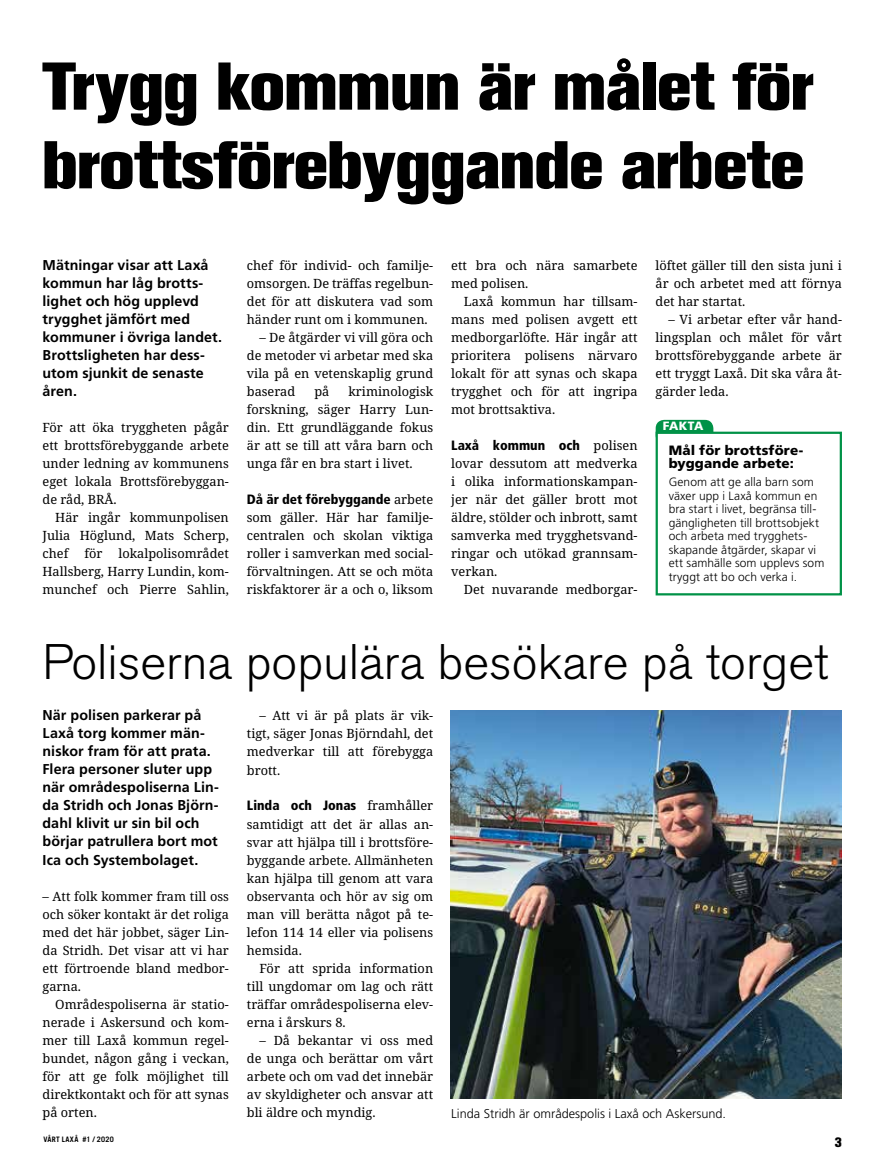
<style>
.page{position:relative;width:893px;height:1170px;background:#fff}
.page>*{position:absolute;margin:0;border:0;box-sizing:border-box;transform-origin:0 0}
.t1{font:800 66.75px/78.6px "Akzidenz Grotesk BE";color:#000}
.t2{font:300 49.5px "Akzidenz Grotesk BE";color:#000}
.t3{font:700 14.25px/18px "Frutiger";letter-spacing:.005em;color:#000}
.t4{font:900 condensed 13.5px "Frutiger";color:#000}
.t5{font:900 13.5px/13.5px "Frutiger";letter-spacing:.01em;color:#000}
.t6{font:800 13.5px "Akzidenz Grotesk BE";color:#000}
.t7{font:12.75px/18px "Noto Serif";color:#000;text-align:justify}
.t8{font:300 12.75px "Frutiger";color:#000}
.t9{font:300 12px/13.5px "Frutiger";letter-spacing:.005em;color:#000}
.t10{font:900 12px "Frutiger";color:#fff}
.t11{font:700 7.5px "Trade Gothic";letter-spacing:.04em;color:#000}
.s1{font-family:"Noto Serif";font-weight:400;font-stretch:normal;font-size:12.75px}
</style>
<div class="page">
<img style="left:451px;top:710px;width:390px;height:388px">
<div style="left:656px;top:420px;width:57px;height:24px;background:#009247;border-radius:9px"></div>
<div style="left:656px;top:431px;width:186px;height:164px;background:#fff;border:2px solid #009247"></div>
<h1 class="t1" style="left:43px;top:48px;width:772px">Trygg kommun är målet för brottsförebyggande arbete</h1>
<p class="t3" style="left:43px;top:256px;width:181px">Mätningar visar att Laxå kommun har låg brotts&shy;lighet och hög upplevd trygghet jämfört med kommuner i övriga landet.<br>Brottsligheten har dess&shy;utom sjunkit de senaste åren.</p>
<p class="t7" style="left:43px;top:418px;width:188px">För att öka tryggheten pågår ett brottsförebyggande arbete under ledning av kommunens eget lokala Brottsförebyggan&shy;de råd, BRÅ.</p>
<p class="t7" style="left:43px;top:508px;width:188px;text-indent:13px">Här ingår kommunpolisen Julia Höglund, Mats Scherp, chef</p>
<p class="t7" style="left:43px;top:544px;width:188px;text-indent:76px">lokalpolisområdet Hallsberg, Harry Lundin, kom&shy;munchef och Pierre Sahlin,</p>
<p class="t7" style="left:84px;top:544px;width:20px">för</p>
<p class="t7" style="left:247px;top:256px;width:188px">chef för individ- och familje&shy;omsorgen. De träffas regelbun&shy;det för att diskutera vad som händer runt om i kommunen.</p>
<p class="t7" style="left:247px;top:328px;width:188px;text-indent:13px">– De åtgärder vi vill göra och de metoder vi arbetar med ska vila på en vetenskaplig grund baserad</p>
<p class="t7" style="left:314px;top:382px;width:17px">på</p>
<p class="t7" style="left:247px;top:382px;width:188px;text-indent:102px">kriminologisk forskning, säger Harry Lun&shy;din. Ett grundläggande fokus är att se till att våra barn och unga får en bra start i livet.</p>
<p class="t4" style="left:247px;top:491px;width:188px">Då är det förebyggande <span class="s1">arbete</span></p>
<p class="t7" style="left:247px;top:508px;width:188px">som gäller. Här har familje&shy;centralen och skolan viktiga roller i samverkan med social&shy;förvaltningen. Att se och möta riskfaktorer är a och o, liksom</p>
<p class="t7" style="left:451px;top:256px;width:188px">ett bra och nära samarbete med polisen.</p>
<p class="t7" style="left:451px;top:292px;width:188px;text-indent:13px">Laxå kommun har tillsam&shy;mans med polisen avgett ett medborgarlöfte. Här ingår att prioritera polisens närvaro lokalt för att synas och skapa trygghet och för att ingripa mot brottsaktiva.</p>
<p class="t4" style="left:451px;top:437px;width:188px">Laxå kommun och <span class="s1">polisen</span></p>
<p class="t7" style="left:451px;top:454px;width:188px">lovar dessutom att medverka i olika informationskampan&shy;jer när det gäller brott mot äldre, stölder och inbrott, samt samverka med trygghetsvand&shy;ringar och utökad grannsam&shy;verkan.</p>
<p class="t7" style="left:464px;top:580px;width:175px">Det nuvarande medborgar-</p>
<p class="t7" style="left:656px;top:256px;width:188px">löftet gäller till den sista juni i år och arbetet med att förnya det har startat.</p>
<p class="t7" style="left:656px;top:310px;width:188px;text-indent:13px">– Vi arbetar efter vår hand&shy;lingsplan och målet för vårt brottsförebyggande arbete är ett tryggt Laxå. Dit ska våra åt&shy;gärder leda.</p>
<p class="t10" style="left:663px;top:419px;width:42px">FAKTA</p>
<p class="t5" style="left:669px;top:443px;width:136px">Mål för brottsföre&shy;byggande arbete:</p>
<p class="t9" style="left:669px;top:475px;width:157px">Genom att ge alla barn som växer upp i Laxå kommun en bra start i livet, begränsa till&shy;gängligheten till brottsobjekt och arbeta med trygghets&shy;skapande åtgärder, skapar vi ett samhälle som upplevs som tryggt att bo och verka i.</p>
<h2 class="t2" style="left:43px;top:634px;width:788px">Poliserna populära besökare på torget</h2>
<p class="t3" style="left:43px;top:706px;width:178px">När polisen parkerar på<br>Laxå torg kommer män&shy;niskor fram för att prata.<br>Flera personer sluter upp när områdespoliserna Lin&shy;da Stridh och Jonas Björn&shy;dahl klivit ur sin bil och börjar patrullera bort mot<br>Ica och Systembolaget.</p>
<p class="t7" style="left:43px;top:886px;width:188px">– Att folk kommer fram till oss och söker kontakt är det roliga med det här jobbet, säger Lin&shy;da Stridh. Det visar att vi har ett förtroende bland medbor&shy;garna.</p>
<p class="t7" style="left:43px;top:994px;width:188px;text-indent:13px">Områdespoliserna är statio&shy;nerade i Askersund och kom&shy;mer till Laxå kommun regel&shy;bundet, någon gång i veckan, för att ge folk möjlighet till direktkontakt och för att synas på orten.</p>
<p class="t7" style="left:247px;top:706px;width:188px;text-indent:13px">– Att vi är på plats är vik&shy;tigt, säger Jonas Björndahl, det medverkar till att förebygga brott.</p>
<p class="t4" style="left:247px;top:797px;width:188px">Linda och Jonas <span class="s1">framhåller</span></p>
<p class="t7" style="left:247px;top:814px;width:188px">samtidigt att det är allas an&shy;svar att hjälpa till i brottsföre&shy;byggande arbete. Allmänheten kan hjälpa till genom att vara observanta och hör av sig om man vill berätta något på te&shy;lefon 114 14 eller via polisens hemsida.</p>
<p class="t7" style="left:247px;top:958px;width:188px;text-indent:13px">För att sprida information till ungdomar om lag och rätt träffar områdespoliserna elev&shy;erna i årskurs 8.</p>
<p class="t7" style="left:247px;top:1030px;width:188px;text-indent:13px">– Då bekantar vi oss med de unga och berättar om vårt arbete och om vad det innebär av skyldigheter och ansvar att bli äldre och myndig.</p>
<p class="t8" style="left:451px;top:1106px;width:276px">Linda Stridh är områdespolis i Laxå och Askersund.</p>
<p class="t11" style="left:44px;top:1134px;width:72px">VÅRT LAXÅ #1 / 2020</p>
<p class="t6" style="left:835px;top:1133px;width:9px">3</p>
</div>
